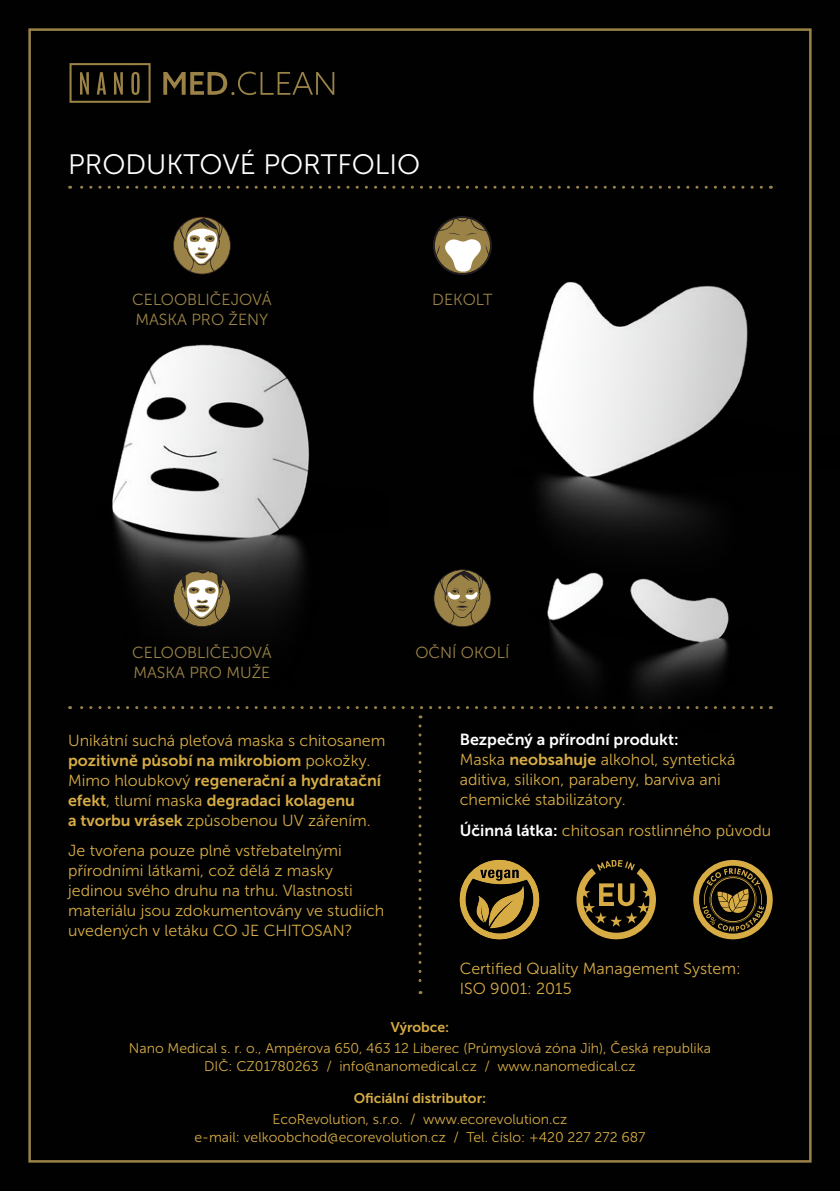
<style>
.page{position:relative;width:840px;height:1191px;background:#fff}
.page>*{position:absolute;margin:0;border:0;box-sizing:border-box;transform-origin:0 0}
.t1{font:28px "Museo Sans 300";color:#fff}
.Text{font:16px/20px "Museo Sans 300";color:#d7ac45}
.Text_Gold{font:16px/20px "Museo Sans 300";color:#d7ac45}
.t2{font:16px/20px "Museo Sans 300";color:#9b8348}
.t3{font:14px/18px "Museo Sans 300";color:#d7ac45;text-align:center}
.t4{font:14px "Museo Sans 700";color:#d7ac45}
.s1{font-family:"Museo Sans 700"}
.s2{font-family:"Museo Sans 700";color:#fff}
</style>
<div class="page">
<div style="left:0;top:0;width:839px;height:1191px;background:#010101"></div>
<img style="left:491px;top:276px;width:321px;height:333px">
<img style="left:112px;top:344px;width:197px;height:284px">
<img style="left:515px;top:416px;width:285px;height:293px">
<svg style="left:69px;top:63px;width:81px;height:40px"></svg>
<svg style="left:163px;top:72px;width:171px;height:23px"></svg>
<svg style="left:70px;top:186px;width:691px;height:3px"></svg>
<svg style="left:70px;top:706px;width:691px;height:3px"></svg>
<svg style="left:418px;top:726px;width:3px;height:268px"></svg>
<svg style="left:173px;top:217px;width:58px;height:57px"></svg>
<svg style="left:435px;top:217px;width:56px;height:57px"></svg>
<div style="left:432px;top:216px;width:59px;height:59px;border:2px solid #231f20;border-radius:50%"></div>
<svg style="left:433px;top:569px;width:58px;height:58px"></svg>
<svg style="left:173px;top:569px;width:58px;height:58px;background:#81755a"></svg>
<svg style="left:459px;top:860px;width:80px;height:79px"></svg>
<svg style="left:576px;top:860px;width:79px;height:79px"></svg>
<svg style="left:693px;top:860px;width:79px;height:79px"></svg>
<p class="t1" style="left:68px;top:149px;width:353px">PRODUKTOVÉ PORTFOLIO</p>
<p class="t2" style="left:132px;top:289px;width:141px">CELOOBLIČEJOVÁ</p>
<p class="t2" style="left:432px;top:289px;width:62px">DEKOLT</p>
<p class="t2" style="left:135px;top:309px;width:134px">MASKA PRO ŽENY</p>
<p class="t2" style="left:132px;top:642px;width:141px">CELOOBLIČEJOVÁ<br>MASKA PRO MUŽE</p>
<p class="Text" style="left:68px;top:730px;width:318px">Unikátní suchá pleťová maska s chitosanem <span class="s1">pozitivně působí na mikrobiom</span> pokožky.<br>Mimo hloubkový <span class="s1">regenerační a hydratační efekt</span>, tlumí maska <span class="s1">degradaci kolagenu<br>a tvorbu vrásek</span> způsobenou UV zářením.</p>
<p class="Text" style="left:68px;top:840px;width:317px">Je tvořena pouze plně vstřebatelnými přírodními látkami, což dělá z masky jedinou svého druhu na trhu. Vlastnosti materiálu jsou zdokumentovány ve studiích uvedených v letáku CO JE CHITOSAN?</p>
<p class="t2" style="left:415px;top:642px;width:95px">OČNÍ OKOLÍ</p>
<p class="Text_Gold" style="left:459px;top:730px;width:277px"><span class="s2">Bezpečný a přírodní produkt:<br></span>Maska <span class="s1">neobsahuje</span> alkohol, syntetická aditiva, silikon, parabeny, barviva ani chemické stabilizátory.</p>
<p class="Text_Gold" style="left:459px;top:820px;width:313px"><span class="s2">Účinná látka:</span> chitosan rostlinného původu</p>
<p class="Text" style="left:459px;top:958px;width:282px">Certified Quality Management System:<br>ISO 9001: 2015</p>
<p class="t4" style="left:390px;top:1019px;width:60px">Výrobce:</p>
<p class="t3" style="left:129px;top:1039px;width:583px">Nano Medical s. r. o., Ampérova 650, 463 12 Liberec (Průmyslová zóna Jih), Česká republika</p>
<p class="t3" style="left:204px;top:1057px;width:433px">DIČ: CZ01780263 / info@nanomedical.cz / www.nanomedical.cz</p>
<p class="t4" style="left:353px;top:1090px;width:134px">Oficiální distributor:</p>
<p class="t3" style="left:194px;top:1110px;width:452px">EcoRevolution, s.r.o. / www.ecorevolution.cz<br>e-mail: velkoobchod@ecorevolution.cz / Tel. číslo: +420 227 272 687</p>
</div>
